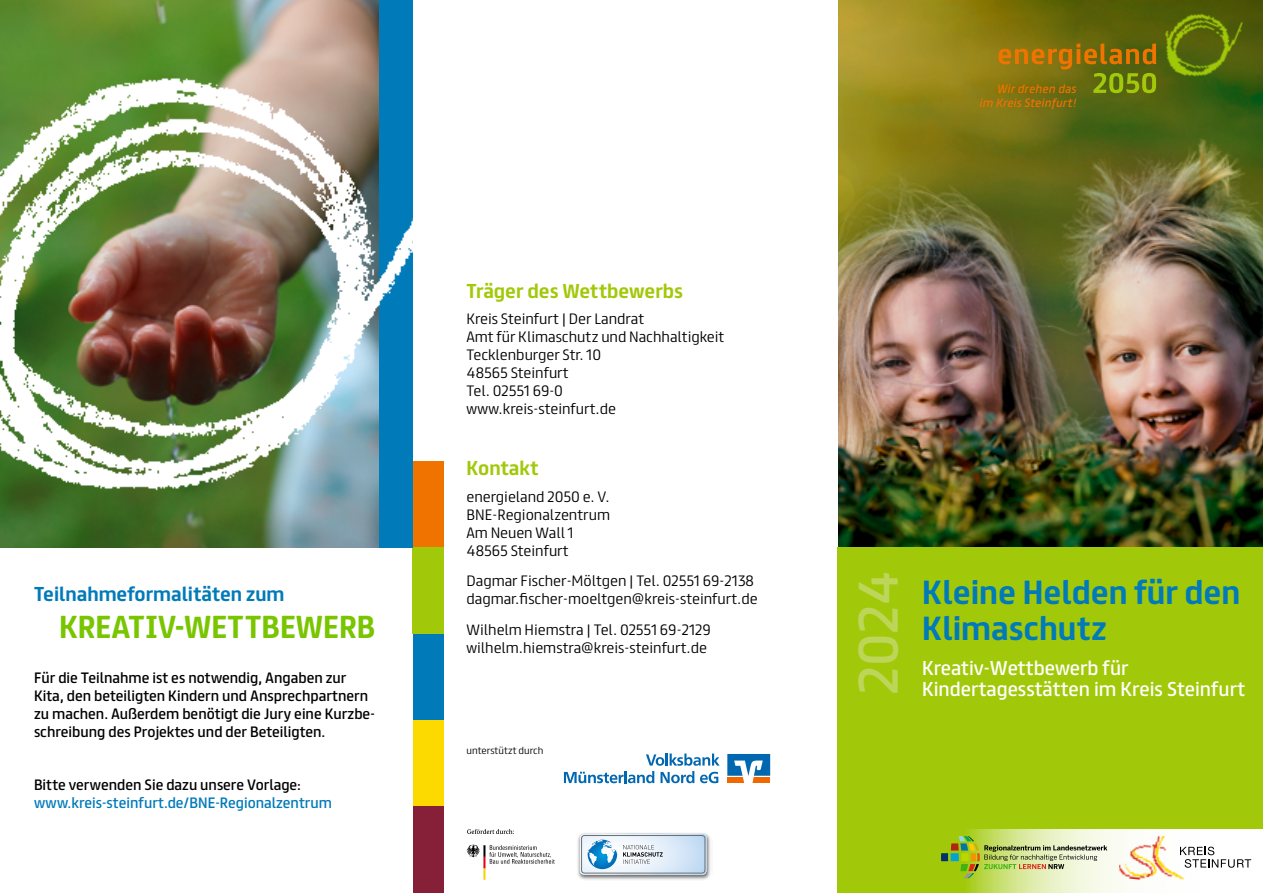
<style>
.page{position:relative;width:1263px;height:893px;background:#fff}
.page>*{position:absolute;margin:0;border:0;box-sizing:border-box;transform-origin:0 0}
.t1{font:49.95px "FS Truman";color:#bdd659}
.t2{font:700 30px/36px "FS Truman";color:#007ab9}
.t3{font:700 28.5px "FS Truman";color:#78c500}
.t4{font:18px "FS Truman";color:#fff}
.t5{font:700 18px "FS Truman";color:#a1c909}
.t6{font:700 18px "FS Truman";color:#007ab9}
.t7{font:300 13.5px/18px "FS Truman";color:#000}
.t8{font:13.5px/18px "FS Truman";color:#000}
.t9{font:13.5px "FS Truman";color:#007ab9}
.t10{font:italic 10.8px "FS Truman";letter-spacing:.02em;color:#f07300}
.t11{font:300 9px "FS Truman";color:#000}
</style>
<div class="page">
<img style="left:838px;top:0;width:425px;height:547px">
<div style="left:838px;top:547px;width:425px;height:346px;background:#a1c909"></div>
<svg style="left:966px;top:829px;width:297px;height:64px;background:#f0f6da"></svg>
<img style="left:577px;top:833px;width:134px;height:47px">
<svg style="left:580px;top:834px;width:127px;height:41px"></svg>
<svg style="left:466px;top:845px;width:89px;height:35px"></svg>
<svg style="left:467px;top:829px;width:47px;height:5px"></svg>
<div style="left:413px;top:461px;width:31px;height:87px;background:#f07300"></div>
<div style="left:413px;top:634px;width:31px;height:86px;background:#007ab9"></div>
<div style="left:413px;top:720px;width:31px;height:87px;background:#fcda00"></div>
<div style="left:413px;top:807px;width:31px;height:86px;background:#852038"></div>
<div style="left:412px;top:548px;width:32px;height:86px;background:#a1c909"></div>
<svg style="left:1191px;top:847px;width:60px;height:21px"></svg>
<img style="left:1118px;top:835px;width:73px;height:45px">
<svg style="left:998px;top:43px;width:142px;height:50px;background:#88740c"></svg>
<img style="left:1140px;top:8px;width:118px;height:89px">
<img style="left:941px;top:836px;width:166px;height:42px">
<svg style="left:727px;top:754px;width:43px;height:29px"></svg>
<svg style="left:564px;top:753px;width:156px;height:30px"></svg>
<div style="left:119px;top:0;width:293px;height:547px;background:#007ab9"></div>
<img style="left:0;top:0;width:378px;height:547px">
<img style="left:0;top:60px;width:413px;height:438px">
<h3 class="t6" style="left:34px;top:578px;width:252px">Teilnahmeformalitäten zum</h3>
<h3 class="t3" style="left:59px;top:602px;width:318px">KREATIV-WETTBEWERB</h3>
<p class="t8" style="left:34px;top:667px;width:341px">Für die Teilnahme ist es notwendig, Angaben zur Kita, den beteiligten Kindern und Ansprechpartnern zu machen. Außerdem benötigt die Jury eine Kurzbe&shy;schreibung des Projektes und der Beteiligten.</p>
<p class="t8" style="left:34px;top:774px;width:269px">Bitte verwenden Sie dazu unsere Vorlage:</p>
<p class="t9" style="left:34px;top:791px;width:300px">www.kreis-steinfurt.de/BNE-Regionalzentrum</p>
<h3 class="t5" style="left:466px;top:275px;width:218px">Träger des Wettbewerbs</h3>
<p class="t7" style="left:466px;top:309px;width:259px">Kreis Steinfurt | Der Landrat<br>Amt für Klimaschutz und Nachhaltigkeit<br>Tecklenburger Str. 10<br>48565 Steinfurt<br>Tel. 02551 69-0<br>www.kreis-steinfurt.de</p>
<h3 class="t5" style="left:466px;top:452px;width:73px">Kontakt</h3>
<p class="t7" style="left:466px;top:486px;width:145px">energieland 2050 e. V.<br>BNE-Regionalzentrum<br>Am Neuen Wall 1<br>48565 Steinfurt</p>
<p class="t7" style="left:466px;top:571px;width:293px">Dagmar Fischer-Möltgen | Tel. 02551 69-2138 dagmar.fischer-moeltgen@kreis-steinfurt.de</p>
<p class="t7" style="left:466px;top:620px;width:246px">Wilhelm Hiemstra | Tel. 02551 69-2129 wilhelm.hiemstra@kreis-steinfurt.de</p>
<p class="t11" style="left:466px;top:742px;width:78px">unterstützt durch</p>
<p class="t10" style="left:997px;top:79px;width:81px">Wir drehen das</p>
<p class="t10" style="left:980px;top:93px;width:98px">im Kreis Steinfurt!</p>
<h1 class="t1" style="left:835px;top:695px;width:125px;rotate:-90deg">2024</h1>
<h2 class="t2" style="left:922px;top:572px;width:320px">Kleine Helden für den<br>Klimaschutz</h2>
<h3 class="t4" style="left:922px;top:652px;width:208px">Kreativ-Wettbewerb für</h3>
<h3 class="t4" style="left:922px;top:674px;width:325px">Kindertagesstätten im Kreis Steinfurt</h3>
</div>
